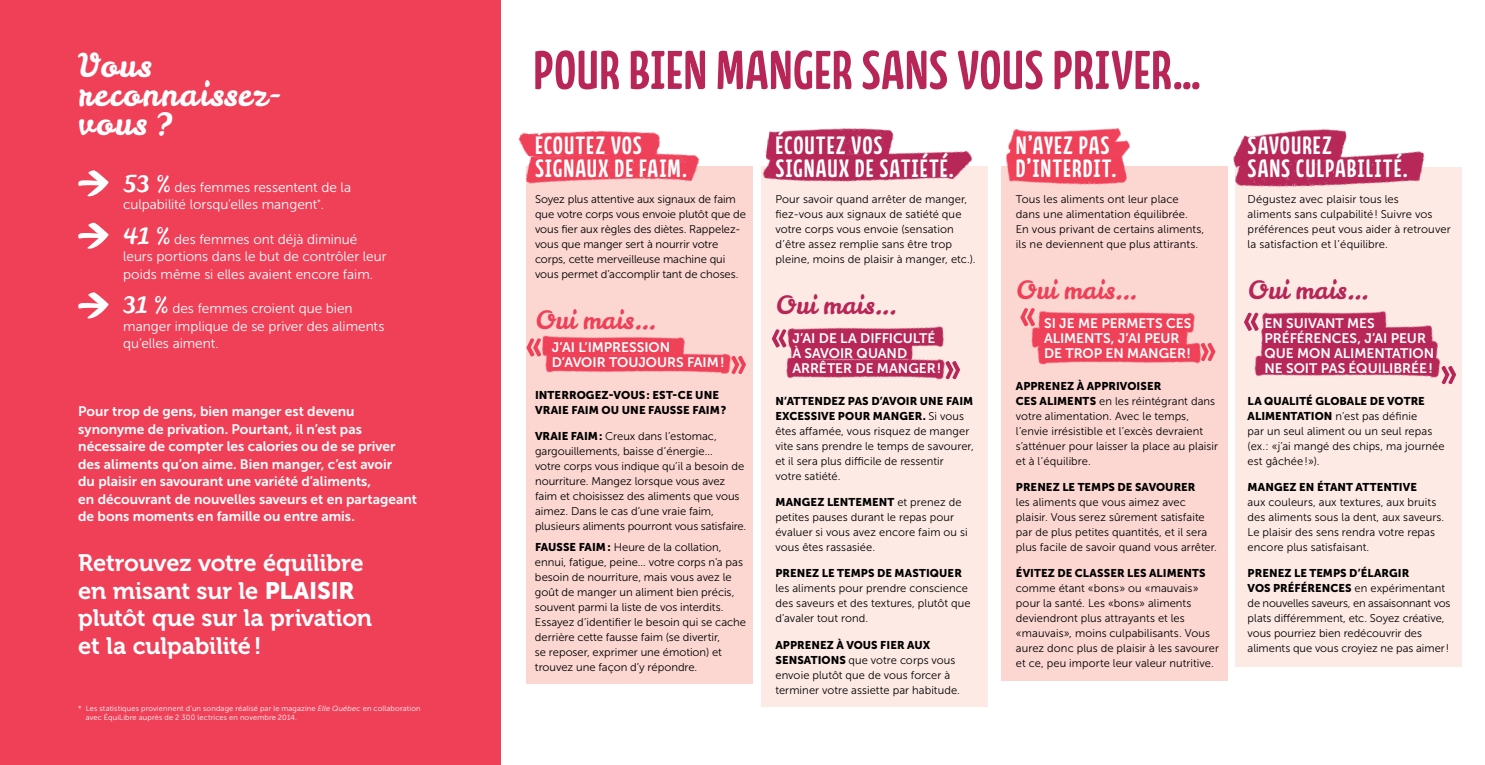
<style>
.page{position:relative;width:1485px;height:765px;background:#fff}
.page>*{position:absolute;margin:0;border:0;box-sizing:border-box;transform-origin:0 0}
.t1{font:700 54.38px "Kava Pro";letter-spacing:.005em;color:#b72657}
.t2{font:32.5px/28.8px "Leckerli One";letter-spacing:.04em;color:#fff}
.t3{font:700 25px/22.5px "Kava Pro";letter-spacing:.04em;color:#fff}
.t4{font:25px "Leckerli One";color:#ef4058}
.t5{font:25px "Leckerli One";color:#b72657}
.t6{font:23.75px/27.5px "Museo 700";letter-spacing:-.01em;color:#fff}
.t7{font:13.75px/15px "Museo Sans 700";color:#fff}
.t8{font:13.75px/17.5px "Museo Sans 300";color:#fff}
.t9{font:11.25px/15px "Museo Sans 300";color:#000}
.t10{font:11.25px/15px "Museo Sans 900";letter-spacing:.005em;color:#000}
.t11{font:7.5px/8.8px "Museo Sans 300";letter-spacing:.02em;color:#fff}
.s1{font-family:"Leckerli One";font-size:22.5px}
.s2{font-family:"Museo Sans 900"}
.s3{font-style:italic}
.s4{font-family:"Museo Sans 300"}
</style>
<div class="page">
<div style="left:762px;top:167px;width:226px;height:540px;background:#feeae5"></div>
<div style="left:526px;top:167px;width:226px;height:517px;background:#fcd7d1"></div>
<div style="left:1002px;top:167px;width:226px;height:514px;background:#fcd7d1"></div>
<div style="left:1236px;top:167px;width:226px;height:499px;background:#feeae5"></div>
<div style="left:0;top:0;width:501px;height:765px;background:#ef4058"></div>
<svg style="left:78px;top:170px;width:31px;height:26px"></svg>
<svg style="left:78px;top:223px;width:31px;height:26px"></svg>
<svg style="left:78px;top:292px;width:31px;height:26px"></svg>
<img style="left:1240px;top:129px;width:107px;height:15px">
<img style="left:542px;top:335px;width:143px;height:11px">
<img style="left:786px;top:358px;width:163px;height:22px">
<img style="left:1038px;top:311px;width:157px;height:21px">
<img style="left:783px;top:326px;width:161px;height:22px">
<img style="left:1261px;top:325px;width:176px;height:25px">
<img style="left:1038px;top:342px;width:163px;height:23px">
<img style="left:786px;top:335px;width:129px;height:35px">
<img style="left:541px;top:346px;width:194px;height:28px">
<img style="left:1254px;top:350px;width:188px;height:33px">
<div style="left:1031px;top:322px;width:161px;height:35px;background:#ef4158"></div>
<img style="left:1261px;top:311px;width:128px;height:29px">
<img style="left:526px;top:154px;width:187px;height:30px">
<img style="left:1218px;top:144px;width:207px;height:53px">
<img style="left:768px;top:128px;width:125px;height:6px">
<img style="left:1008px;top:166px;width:129px;height:19px">
<img style="left:761px;top:134px;width:215px;height:63px">
<img style="left:1014px;top:128px;width:106px;height:2px">
<img style="left:1003px;top:130px;width:130px;height:44px">
<img style="left:518px;top:130px;width:155px;height:51px">
<svg style="left:731px;top:356px;width:15px;height:18px"></svg>
<svg style="left:1201px;top:343px;width:15px;height:18px"></svg>
<svg style="left:946px;top:361px;width:14px;height:18px"></svg>
<svg style="left:1442px;top:366px;width:14px;height:18px"></svg>
<svg style="left:526px;top:338px;width:15px;height:19px"></svg>
<svg style="left:1020px;top:308px;width:15px;height:18px"></svg>
<svg style="left:772px;top:329px;width:14px;height:18px"></svg>
<svg style="left:1244px;top:313px;width:15px;height:18px"></svg>
<h2 class="t2" style="left:78px;top:51px;width:205px">Vous reconnaissez&shy;vous ?</h2>
<p class="t8" style="left:123px;top:178px;width:229px"><span class="s1">53 %</span> des femmes ressentent de la culpabilité lorsqu’elles mangent<sup>*</sup>.</p>
<p class="t8" style="left:123px;top:230px;width:265px"><span class="s1">41 %</span> des femmes ont déjà diminué leurs portions dans le but de contrôler leur poids même si elles avaient encore faim.</p>
<p class="t8" style="left:123px;top:300px;width:263px"><span class="s1">31 %</span> des femmes croient que bien manger implique de se priver des aliments qu’elles aiment.</p>
<p class="t7" style="left:78px;top:403px;width:340px;line-height:17.5px">Pour trop de gens, bien manger est devenu synonyme de privation. Pourtant, il n’est pas nécessaire de compter les calories ou de se priver des aliments qu’on aime. Bien manger, c’est avoir<br>du plaisir en savourant une variété d’aliments,<br>en découvrant de nouvelles saveurs et en partageant de bons moments en famille ou entre amis.</p>
<h3 class="t6" style="left:78px;top:549px;width:296px">Retrouvez votre équilibre en misant sur le <span class="s2">PLAISIR </span>plutôt que sur la privation et la culpabilité!</h3>
<p class="t11" style="left:86px;top:704px;width:336px;text-indent:-8px">* Les statistiques proviennent d’un sondage réalisé par le magazine <span class="s3">Elle Québec</span> en collaboration avec ÉquiLibre auprès de 2 300 lectrices en novembre 2014.</p>
<h1 class="t1" style="left:533px;top:36px;width:670px">POUR BIEN MANGER SANS VOUS PRIVER…</h1>
<h3 class="t3" style="left:535px;top:134px;width:154px">ÉCOUTEZ VOS<br>SIGNAUX DE FAIM.</h3>
<p class="t9" style="left:535px;top:192px;width:212px">Soyez plus attentive aux signaux de faim que votre corps vous envoie plutôt que de vous fier aux règles des diètes. Rappelez&shy;vous que manger sert à nourrir votre corps, cette merveilleuse machine qui vous permet d’accomplir tant de choses.</p>
<h3 class="t4" style="left:535px;top:304px;width:124px">Oui mais...</h3>
<p class="t7" style="left:552px;top:340px;width:174px">J’AI L’IMPRESSION<br>D’AVOIR TOUJOURS FAIM !</p>
<p class="t10" style="left:535px;top:388px;width:193px">INTERROGEZ-VOUS : EST-CE UNE<br>VRAIE FAIM OU UNE FAUSSE FAIM ?</p>
<p class="t9" style="left:535px;top:429px;width:213px"><span class="s2">VRAIE FAIM :</span> Creux dans l’estomac, gargouillements, baisse d’énergie…<br>votre corps vous indique qu’il a besoin de nourriture. Mangez lorsque vous avez faim et choisissez des aliments que vous aimez. Dans le cas d’une vraie faim, plusieurs aliments pourront vous satisfaire.</p>
<p class="t9" style="left:535px;top:540px;width:213px"><span class="s2">FAUSSE FAIM :</span> Heure de la collation, ennui, fatigue, peine... votre corps n’a pas besoin de nourriture, mais vous avez le goût de manger un aliment bien précis, souvent parmi la liste de vos interdits.<br>Essayez d’identifier le besoin qui se cache derrière cette fausse faim (se divertir,<br>se reposer, exprimer une émotion) et trouvez une façon d’y répondre.</p>
<h3 class="t3" style="left:775px;top:134px;width:180px">ÉCOUTEZ VOS<br>SIGNAUX DE SATIÉTÉ.</h3>
<p class="t9" style="left:775px;top:192px;width:202px">Pour savoir quand arrêter de manger, fiez-vous aux signaux de satiété que votre corps vous envoie (sensation d’être assez remplie sans être trop pleine, moins de plaisir à manger, etc.).</p>
<h3 class="t5" style="left:775px;top:289px;width:124px">Oui mais...</h3>
<p class="t7" style="left:792px;top:331px;width:151px">J’AI DE LA DIFFICULTÉ<br>À SAVOIR QUAND<br>ARRÊTER DE MANGER !</p>
<p class="t10" style="left:775px;top:393px;width:199px">N’ATTENDEZ PAS D’AVOIR UNE FAIM<br>EXCESSIVE POUR MANGER. <span class="s4">Si vous</span></p>
<p class="t9" style="left:775px;top:424px;width:200px">êtes affamée, vous risquez de manger vite sans prendre le temps de savourer, et il sera plus difficile de ressentir<br>votre satiété.</p>
<p class="t10" style="left:775px;top:495px;width:188px">MANGEZ LENTEMENT <span class="s4">et prenez de</span></p>
<p class="t9" style="left:775px;top:510px;width:194px">petites pauses durant le repas pour évaluer si vous avez encore faim ou si vous êtes rassasiée.</p>
<p class="t10" style="left:775px;top:566px;width:188px">PRENEZ LE TEMPS DE MASTIQUER</p>
<p class="t9" style="left:775px;top:581px;width:197px">les aliments pour prendre conscience des saveurs et des textures, plutôt que d’avaler tout rond.</p>
<p class="t10" style="left:775px;top:637px;width:156px">APPRENEZ À VOUS FIER AUX</p>
<p class="t9" style="left:775px;top:652px;width:186px"><span class="s2">SENSATIONS</span> que votre corps vous envoie plutôt que de vous forcer à terminer votre assiette par habitude.</p>
<h3 class="t3" style="left:1016px;top:134px;width:102px">N’AYEZ PAS<br>D’INTERDIT.</h3>
<p class="t9" style="left:1016px;top:192px;width:190px">Tous les aliments ont leur place dans une alimentation équilibrée.<br>En vous privant de certains aliments, ils ne deviennent que plus attirants.</p>
<h3 class="t4" style="left:1016px;top:274px;width:124px">Oui mais...</h3>
<p class="t7" style="left:1044px;top:316px;width:149px">SI JE ME PERMETS CES<br>ALIMENTS, J’AI PEUR<br>DE TROP EN MANGER !</p>
<p class="t10" style="left:1016px;top:378px;width:147px">APPRENEZ À APPRIVOISER</p>
<p class="t9" style="left:1016px;top:394px;width:204px"><span class="s2">CES ALIMENTS</span> en les réintégrant dans votre alimentation. Avec le temps, l’envie irrésistible et l’excès devraient s’atténuer pour laisser la place au plaisir et à l’équilibre.</p>
<p class="t10" style="left:1016px;top:480px;width:181px">PRENEZ LE TEMPS DE SAVOURER</p>
<p class="t9" style="left:1016px;top:495px;width:203px">les aliments que vous aimez avec plaisir. Vous serez sûrement satisfaite par de plus petites quantités, et il sera plus facile de savoir quand vous arrêter.</p>
<p class="t10" style="left:1016px;top:566px;width:191px">ÉVITEZ DE CLASSER LES ALIMENTS</p>
<p class="t9" style="left:1016px;top:581px;width:205px">comme étant « bons » ou « mauvais » pour la santé. Les «bons» aliments deviendront plus attrayants et les<br>« mauvais », moins culpabilisants. Vous aurez donc plus de plaisir à les savourer et ce, peu importe leur valeur nutritive.</p>
<h3 class="t3" style="left:1248px;top:134px;width:162px">SAVOUREZ<br>SANS CULPABILITÉ.</h3>
<p class="t9" style="left:1248px;top:192px;width:205px">Dégustez avec plaisir tous les<br>aliments sans culpabilité ! Suivre vos préférences peut vous aider à retrouver la satisfaction et l’équilibre.</p>
<h3 class="t5" style="left:1248px;top:274px;width:124px">Oui mais...</h3>
<p class="t7" style="left:1265px;top:316px;width:171px">EN SUIVANT MES<br>PRÉFÉRENCES, J’AI PEUR<br>QUE MON ALIMENTATION<br>NE SOIT PAS ÉQUILIBRÉE !</p>
<p class="t10" style="left:1248px;top:393px;width:179px">LA QUALITÉ GLOBALE DE VOTRE</p>
<p class="t9" style="left:1248px;top:409px;width:199px"><span class="s2">ALIMENTATION</span> n’est pas définie<br>par un seul aliment ou un seul repas (ex. : « j’ai mangé des chips, ma journée est gâchée ! »).</p>
<p class="t10" style="left:1248px;top:480px;width:171px">MANGEZ EN ÉTANT ATTENTIVE</p>
<p class="t9" style="left:1248px;top:495px;width:198px">aux couleurs, aux textures, aux bruits des aliments sous la dent, aux saveurs.<br>Le plaisir des sens rendra votre repas encore plus satisfaisant.</p>
<p class="t10" style="left:1248px;top:566px;width:163px">PRENEZ LE TEMPS D’ÉLARGIR</p>
<p class="t9" style="left:1248px;top:581px;width:204px"><span class="s2">VOS PRÉFÉRENCES</span> en expérimentant de nouvelles saveurs, en assaisonnant vos plats différemment, etc. Soyez créative, vous pourriez bien redécouvrir des aliments que vous croyiez ne pas aimer !</p>
</div>
